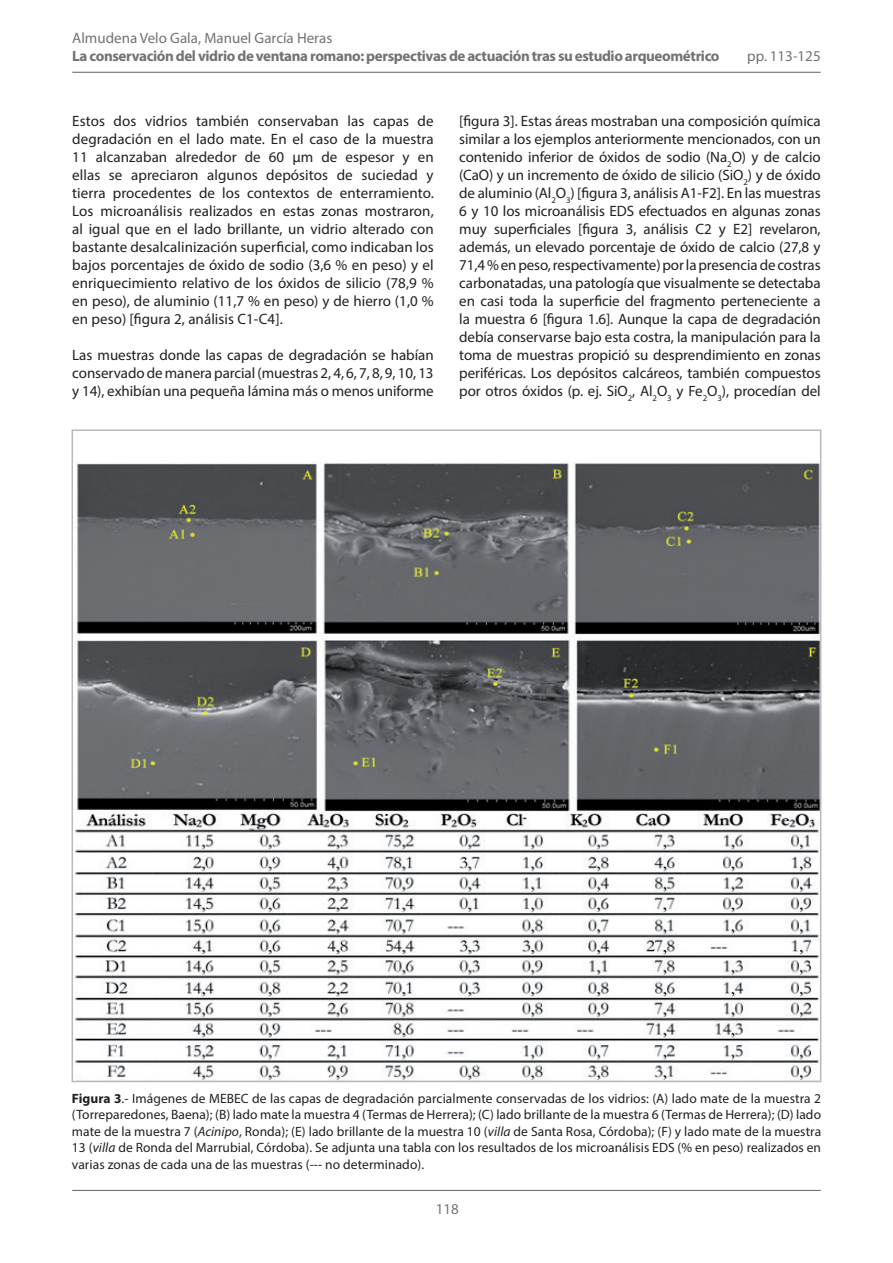
<style>
.page{position:relative;width:893px;height:1263px;background:#fff}
.page>*{position:absolute;margin:0;border:0;box-sizing:border-box;transform-origin:0 0}
.t1{font:15px/18px "Myriad Pro";letter-spacing:-.005em;color:#231f20;text-align:justify}
.t2{font:700 15px "Myriad Pro";letter-spacing:-.025em;color:#717275}
.t3{font:15px "Myriad Pro";color:#717275}
.t4{font:13.5px/16.5px "Myriad Pro";letter-spacing:.005em;color:#231f20;text-align:justify}
.s1{font-weight:700}
.s2{font-style:italic}
</style>
<div class="page">
<hr style="left:72px;top:72px;width:749px;height:1px;background:#717275">
<hr style="left:72px;top:1190px;width:749px;height:1px;background:#717275">
<img style="left:75px;top:461px;width:743px;height:618px">
<p class="t3" style="left:72px;top:29px;width:261px">Almudena Velo Gala, Manuel García Heras</p>
<p class="t2" style="left:72px;top:46px;width:649px">La conservación del vidrio de ventana romano: perspectivas de actuación tras su estudio arqueométrico</p>
<p class="t3" style="left:747px;top:47px;width:75px">pp. 113-125</p>
<p class="t1" style="left:72px;top:112px;width:363px">Estos dos vidrios también conservaban las capas de degradación en el lado mate. En el caso de la muestra 11 alcanzaban alrededor de 60 µm de espesor y en ellas se apreciaron algunos depósitos de suciedad y tierra procedentes de los contextos de enterramiento.<br>Los microanálisis realizados en estas zonas mostraron, al igual que en el lado brillante, un vidrio alterado con bastante desalcalinización superficial, como indicaban los bajos porcentajes de óxido de sodio (3,6 % en peso) y el enriquecimiento relativo de los óxidos de silicio (78,9 % en peso), de aluminio (11,7 % en peso) y de hierro (1,0 % en peso) [figura 2, análisis C1-C4].</p>
<p class="t1" style="left:72px;top:346px;width:363px">Las muestras donde las capas de degradación se habían conservado de manera parcial (muestras 2, 4, 6, 7, 8, 9, 10, 13 y 14), exhibían una pequeña lámina más o menos uniforme</p>
<p class="t1" style="left:459px;top:112px;width:363px">[figura 3]. Estas áreas mostraban una composición química similar a los ejemplos anteriormente mencionados, con un contenido inferior de óxidos de sodio (Na<sub>2</sub>O) y de calcio (CaO) y un incremento de óxido de silicio (SiO<sub>2</sub>) y de óxido de aluminio (Al<sub>2</sub>O<sub>3</sub>) [figura 3, análisis A1-F2]. En las muestras 6 y 10 los microanálisis EDS efectuados en algunas zonas muy superficiales [figura 3, análisis C2 y E2] revelaron, además, un elevado porcentaje de óxido de calcio (27,8 y 71,4 % en peso, respectivamente) por la presencia de costras carbonatadas, una patología que visualmente se detectaba en casi toda la superficie del fragmento perteneciente a la muestra 6 [figura 1.6]. Aunque la capa de degradación debía conservarse bajo esta costra, la manipulación para la toma de muestras propició su desprendimiento en zonas periféricas. Los depósitos calcáreos, también compuestos por otros óxidos (p. ej. SiO<sub>2</sub>, Al<sub>2</sub>O<sub>3</sub> y Fe<sub>2</sub>O<sub>3</sub>), procedían del</p>
<p class="t4" style="left:72px;top:1090px;width:751px"><span class="s1">Figura 3</span>.- Imágenes de MEBEC de las capas de degradación parcialmente conservadas de los vidrios: (A) lado mate de la muestra 2 (Torreparedones, Baena); (B) lado mate la muestra 4 (Termas de Herrera); (C) lado brillante de la muestra 6 (Termas de Herrera); (D) lado mate de la muestra 7 (<span class="s2">Acinipo</span>, Ronda); (E) lado brillante de la muestra 10 (<span class="s2">villa</span> de Santa Rosa, Córdoba); (F) y lado mate de la muestra 13 (<span class="s2">villa</span> de Ronda del Marrubial, Córdoba). Se adjunta una tabla con los resultados de los microanálisis EDS (% en peso) realizados en varias zonas de cada una de las muestras (--- no determinado).</p>
<p class="t3" style="left:436px;top:1200px;width:25px">118</p>
</div>
